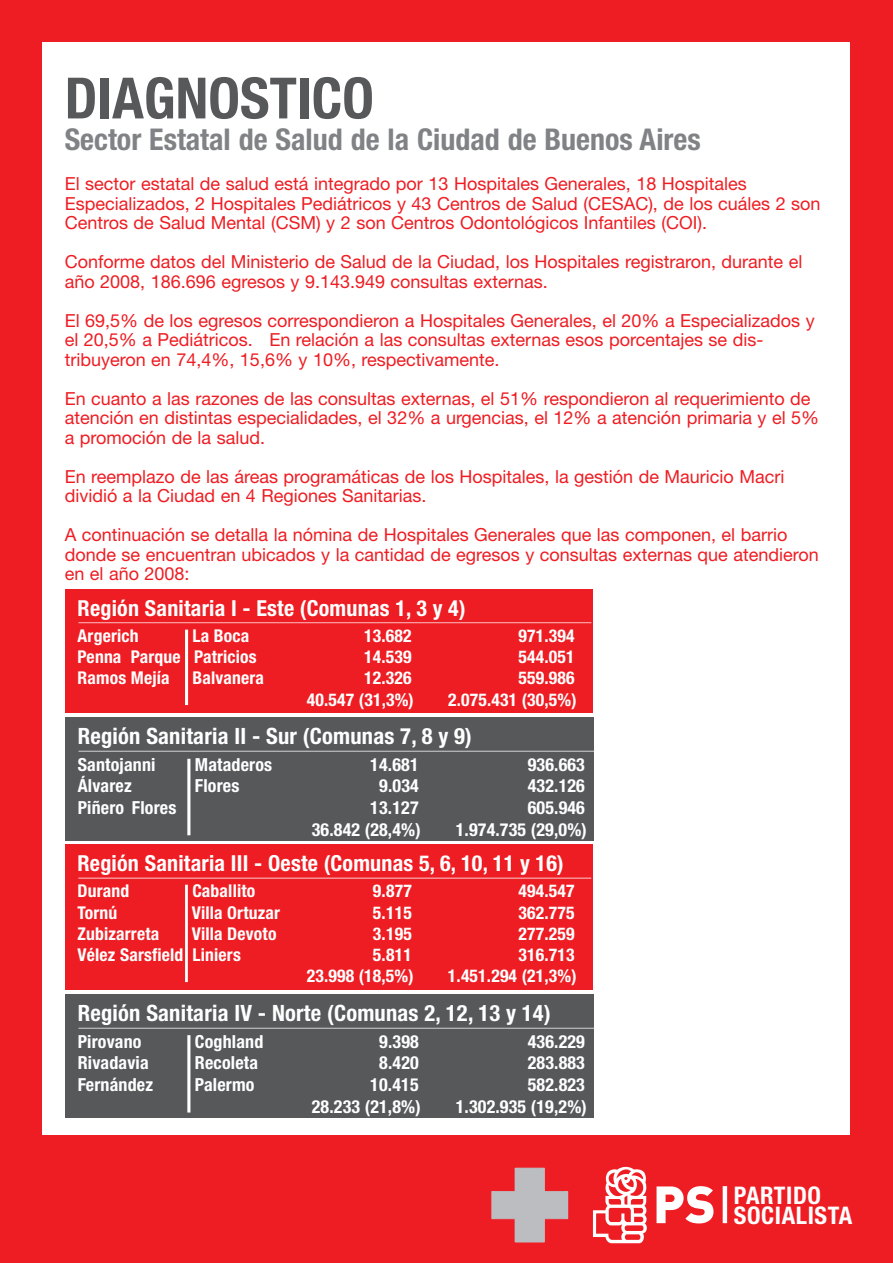
<style>
.page{position:relative;width:893px;height:1263px;background:#ee1d23}
.page>*{position:absolute;margin:0;border:0;box-sizing:border-box;transform-origin:0 0}
.t1{font:700 condensed 57px "Helvetica Neue";color:#57585a}
.t2{font:700 condensed 30px "Helvetica Neue";color:#808285}
.t3{font:700 condensed 24.3px/19.4px "Helvetica Neue";letter-spacing:.025em;color:#fff}
.t4{font:700 condensed 22.5px "Helvetica Neue";color:#fff}
.t5{font:700 condensed 22.05px "Helvetica Neue";color:#fff}
.t6{font:18px/19.5px "Helvetica Neue";color:#ee1d23}
.t7{font:700 condensed 18px "Helvetica Neue";letter-spacing:.01em;color:#fff}
.t8{font:700 condensed 17.7px "Helvetica Neue";letter-spacing:.01em;color:#fff}
.s1{font-family:"DIN";font-weight:900;font-stretch:normal;font-size:51.6px}
</style>
<div class="page">
<div style="left:43px;top:43px;width:807px;height:1092px;background:#fff"></div>
<hr style="left:724px;top:1186px;width:2px;height:37px;background:#fff">
<svg style="left:593px;top:1167px;width:54px;height:76px"></svg>
<svg style="left:491px;top:1167px;width:78px;height:76px"></svg>
<div style="left:65px;top:589px;width:527px;height:124px;background:#ee1d23"></div>
<hr style="left:78px;top:622px;width:513px;height:1px;background:#fff">
<hr style="left:186px;top:630px;width:1px;height:75px;background:#fff">
<div style="left:65px;top:717px;width:528px;height:124px;background:#57585a"></div>
<hr style="left:79px;top:750px;width:514px;height:2px;background:#fff">
<hr style="left:188px;top:759px;width:2px;height:76px;background:#fff">
<div style="left:65px;top:845px;width:527px;height:144px;background:#ee1d23"></div>
<hr style="left:78px;top:877px;width:513px;height:2px;background:#fff">
<hr style="left:186px;top:885px;width:1px;height:97px;background:#fff">
<div style="left:65px;top:994px;width:528px;height:124px;background:#57585a"></div>
<hr style="left:79px;top:1027px;width:514px;height:2px;background:#fff">
<hr style="left:188px;top:1035px;width:2px;height:77px;background:#fff">
<h1 class="t1" style="left:65px;top:64px;width:311px">DIAGNOSTICO</h1>
<h2 class="t2" style="left:65px;top:121px;width:637px">Sector Estatal de Salud de la Ciudad de Buenos Aires</h2>
<p class="t6" style="left:65px;top:174px;width:757px">El sector estatal de salud está integrado por 13 Hospitales Generales, 18 Hospitales<br>Especializados, 2 Hospitales Pediátricos y 43 Centros de Salud (CESAC), de los cuáles 2 son<br>Centros de Salud Mental (CSM) y 2 son Centros Odontológicos Infantiles (COI).</p>
<p class="t6" style="left:65px;top:252px;width:739px">Conforme datos del Ministerio de Salud de la Ciudad, los Hospitales registraron, durante el año 2008, 186.696 egresos y 9.143.949 consultas externas.</p>
<p class="t6" style="left:65px;top:311px;width:751px">El 69,5% de los egresos correspondieron a Hospitales Generales, el 20% a Especializados y el 20,5% a Pediátricos. En relación a las consultas externas esos porcentajes se dis&shy;tribuyeron en 74,4%, 15,6% y 10%, respectivamente.</p>
<p class="t6" style="left:65px;top:389px;width:756px">En cuanto a las razones de las consultas externas, el 51% respondieron al requerimiento de atención en distintas especialidades, el 32% a urgencias, el 12% a atención primaria y el 5% a promoción de la salud.</p>
<p class="t6" style="left:65px;top:467px;width:721px">En reemplazo de las áreas programáticas de los Hospitales, la gestión de Mauricio Macri dividió a la Ciudad en 4 Regiones Sanitarias.</p>
<p class="t6" style="left:65px;top:525px;width:756px">A continuación se detalla la nómina de Hospitales Generales que las componen, el barrio donde se encuentran ubicados y la cantidad de egresos y consultas externas que atendieron en el año 2008:</p>
<p class="t5" style="left:78px;top:594px;width:389px">Reg ón San tar a - Este (Comunas 1 3 y 4)</p>
<p class="t8" style="left:78px;top:625px;width:62px">A ge ch</p>
<p class="t8" style="left:192px;top:625px;width:58px">La Boca</p>
<p class="t8" style="left:373px;top:625px;width:40px">3 682</p>
<p class="t8" style="left:519px;top:625px;width:58px">97 394</p>
<p class="t8" style="left:78px;top:646px;width:181px">Penna Pa que Pa c os</p>
<p class="t8" style="left:373px;top:646px;width:40px">4 539</p>
<p class="t8" style="left:519px;top:646px;width:49px">544 05</p>
<p class="t8" style="left:78px;top:667px;width:94px">Ramos Me a</p>
<p class="t8" style="left:192px;top:667px;width:73px">Ba vane a</p>
<p class="t8" style="left:373px;top:667px;width:40px">2 326</p>
<p class="t8" style="left:519px;top:667px;width:58px">559 986</p>
<p class="t8" style="left:307px;top:689px;width:103px">40 547 3 3%</p>
<p class="t8" style="left:448px;top:689px;width:125px">2 075 43 30 5%</p>
<p class="t4" style="left:78px;top:722px;width:396px">Reg ón San tar a - Sur (Comunas 7 8 y 9)</p>
<p class="t7" style="left:78px;top:753px;width:75px">San o ann</p>
<p class="t7" style="left:195px;top:753px;width:79px">Ma ade os</p>
<p class="t7" style="left:379px;top:753px;width:32px">4 68</p>
<p class="t7" style="left:528px;top:753px;width:59px">936 663</p>
<p class="t7" style="left:78px;top:775px;width:56px">Á va ez</p>
<p class="t7" style="left:195px;top:775px;width:46px">Foes</p>
<p class="t7" style="left:379px;top:775px;width:41px">9 034</p>
<p class="t7" style="left:528px;top:775px;width:59px">432 26</p>
<p class="t7" style="left:78px;top:797px;width:100px">Pñeo Foes</p>
<p class="t7" style="left:379px;top:797px;width:41px">3 27</p>
<p class="t7" style="left:528px;top:797px;width:59px">605 946</p>
<p class="t7" style="left:312px;top:818px;width:105px">36 842 28 4%</p>
<p class="t7" style="left:469px;top:818px;width:114px">974 735 29 0%</p>
<p class="t5" style="left:77px;top:850px;width:149px">Reg ón San tar a</p>
<p class="t5" style="left:254px;top:850px;width:311px">- Oeste (Comunas 5 6 10 11 y 16)</p>
<p class="t8" style="left:77px;top:880px;width:53px">Du and</p>
<p class="t8" style="left:192px;top:880px;width:65px">Caba o</p>
<p class="t8" style="left:373px;top:880px;width:40px">9 877</p>
<p class="t8" style="left:518px;top:880px;width:58px">494 547</p>
<p class="t8" style="left:77px;top:901px;width:41px">To nú</p>
<p class="t8" style="left:192px;top:901px;width:84px">V aO uza</p>
<p class="t8" style="left:373px;top:901px;width:40px">5 5</p>
<p class="t8" style="left:518px;top:901px;width:58px">362 775</p>
<p class="t8" style="left:77px;top:923px;width:83px">Zub za e a</p>
<p class="t8" style="left:192px;top:923px;width:86px">V a Devo o</p>
<p class="t8" style="left:373px;top:923px;width:40px">3 95</p>
<p class="t8" style="left:518px;top:923px;width:58px">277 259</p>
<p class="t8" style="left:77px;top:944px;width:165px">VéezSas ed Lnes</p>
<p class="t8" style="left:373px;top:944px;width:23px">5 8</p>
<p class="t8" style="left:518px;top:944px;width:58px">3673</p>
<p class="t8" style="left:307px;top:965px;width:103px">23 998 8 5%</p>
<p class="t8" style="left:461px;top:965px;width:112px">45 294 2 3%</p>
<p class="t4" style="left:78px;top:999px;width:474px">Reg ón San tar a V - Norte (Comunas 2 12 13 y 14)</p>
<p class="t7" style="left:78px;top:1030px;width:65px">P ovano</p>
<p class="t7" style="left:195px;top:1030px;width:70px">Cogh and</p>
<p class="t7" style="left:379px;top:1030px;width:41px">9 398</p>
<p class="t7" style="left:528px;top:1030px;width:59px">436 229</p>
<p class="t7" style="left:78px;top:1052px;width:73px">R vadav a</p>
<p class="t7" style="left:195px;top:1052px;width:65px">Reco e a</p>
<p class="t7" style="left:379px;top:1052px;width:41px">8 420</p>
<p class="t7" style="left:528px;top:1052px;width:59px">283 883</p>
<p class="t7" style="left:78px;top:1074px;width:77px">Fe nández</p>
<p class="t7" style="left:195px;top:1074px;width:61px">Pa e mo</p>
<p class="t7" style="left:379px;top:1074px;width:41px">04 5</p>
<p class="t7" style="left:528px;top:1074px;width:59px">582 823</p>
<p class="t7" style="left:312px;top:1095px;width:105px">28 233 2 8%</p>
<p class="t7" style="left:469px;top:1095px;width:114px">302 935 9 2%</p>
<h3 class="t3" style="left:734px;top:1185px;width:120px;text-indent:-81px"><span class="s1">PS</span> PART DO<br>SOC AL STA</h3>
</div>
